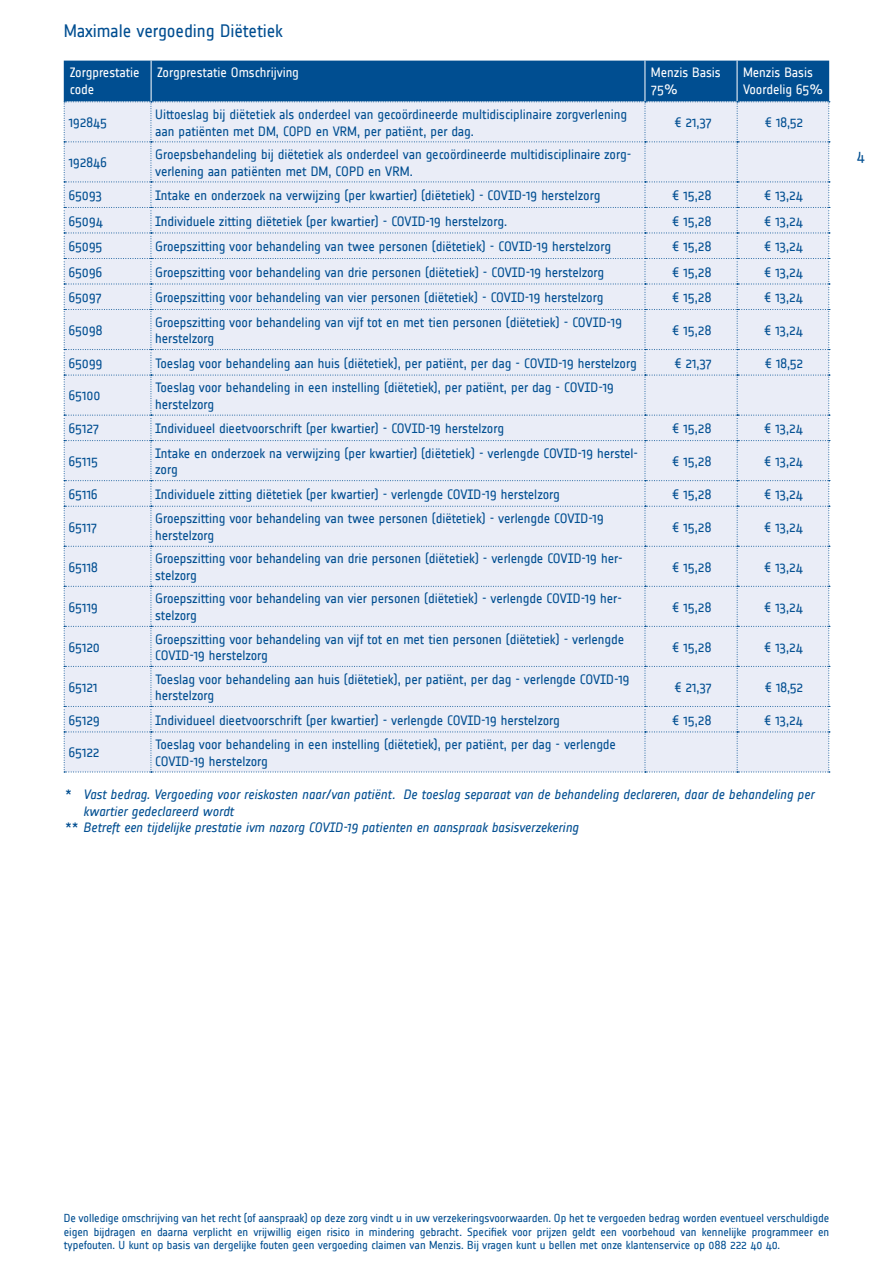
<style>
.page{position:relative;width:893px;height:1263px;background:#fff}
.page>*{position:absolute;margin:0;border:0;box-sizing:border-box;transform-origin:0 0}
.subkop{font:18px "Notes";letter-spacing:-.005em;color:#004e91}
.t1{font:15px "Notes";color:#004e91}
.t2{font:13.5px/16.5px "Notes";letter-spacing:-.005em;color:#004e91}
.Tekst{font:italic 13.5px/16.5px "Notes";letter-spacing:-.005em;color:#004e91}
.t3{font:13.5px/16.5px "Notes";letter-spacing:-.005em;color:#fff}
.t4{font:11.55px/13.8px "Notes";letter-spacing:-.005em;color:#004e91;text-align:justify}
</style>
<div class="page">
<svg style="left:64px;top:61px;width:766px;height:712px;background:#dae2f0"></svg>
<p class="subkop" style="left:64px;top:22px;width:221px">Maximale vergoeding Diëtetiek</p>
<p class="t3" style="left:70px;top:65px;width:71px">Zorgprestatie code</p>
<p class="t3" style="left:157px;top:65px;width:143px">Zorgprestatie Omschrijving</p>
<p class="t3" style="left:651px;top:65px;width:71px">Menzis Basis<br>75%</p>
<p class="t3" style="left:743px;top:65px;width:82px">Menzis Basis<br>Voordelig 65%</p>
<p class="t2" style="left:68px;top:114px;width:40px">192845</p>
<p class="t2" style="left:155px;top:106px;width:473px">Uittoeslag bij diëtetiek als onderdeel van gecoördineerde multidisciplinaire zorgverlening aan patiënten met DM, COPD en VRM, per patiënt, per dag.</p>
<p class="t2" style="left:674px;top:114px;width:39px">€ 21,37</p>
<p class="t2" style="left:765px;top:114px;width:40px">€ 18,52</p>
<p class="t2" style="left:68px;top:154px;width:40px">192846</p>
<p class="t2" style="left:155px;top:146px;width:478px">Groepsbehandeling bij diëtetiek als onderdeel van gecoördineerde multidisciplinaire zorg&shy;verlening aan patiënten met DM, COPD en VRM.</p>
<p class="t2" style="left:68px;top:187px;width:35px">65093</p>
<p class="t2" style="left:155px;top:187px;width:447px">Intake en onderzoek na verwijzing (per kwartier) (diëtetiek) - COVID-19 herstelzorg</p>
<p class="t2" style="left:672px;top:187px;width:41px">€ 15,28</p>
<p class="t2" style="left:764px;top:187px;width:41px">€ 13,24</p>
<p class="t2" style="left:68px;top:213px;width:36px">65094</p>
<p class="t2" style="left:155px;top:213px;width:353px">Individuele zitting diëtetiek (per kwartier) - COVID-19 herstelzorg.</p>
<p class="t2" style="left:672px;top:213px;width:41px">€ 15,28</p>
<p class="t2" style="left:764px;top:213px;width:41px">€ 13,24</p>
<p class="t2" style="left:68px;top:238px;width:36px">65095</p>
<p class="t2" style="left:155px;top:238px;width:457px">Groepszitting voor behandeling van twee personen (diëtetiek) - COVID-19 herstelzorg</p>
<p class="t2" style="left:672px;top:238px;width:41px">€ 15,28</p>
<p class="t2" style="left:764px;top:238px;width:41px">€ 13,24</p>
<p class="t2" style="left:68px;top:264px;width:36px">65096</p>
<p class="t2" style="left:155px;top:264px;width:451px">Groepszitting voor behandeling van drie personen (diëtetiek) - COVID-19 herstelzorg</p>
<p class="t2" style="left:672px;top:264px;width:41px">€ 15,28</p>
<p class="t2" style="left:764px;top:264px;width:41px">€ 13,24</p>
<p class="t2" style="left:68px;top:289px;width:35px">65097</p>
<p class="t2" style="left:155px;top:289px;width:450px">Groepszitting voor behandeling van vier personen (diëtetiek) - COVID-19 herstelzorg</p>
<p class="t2" style="left:672px;top:289px;width:41px">€ 15,28</p>
<p class="t2" style="left:764px;top:289px;width:41px">€ 13,24</p>
<p class="t2" style="left:68px;top:322px;width:36px">65098</p>
<p class="t2" style="left:155px;top:314px;width:468px">Groepszitting voor behandeling van vijf tot en met tien personen (diëtetiek) - COVID-19 herstelzorg</p>
<p class="t2" style="left:672px;top:322px;width:41px">€ 15,28</p>
<p class="t2" style="left:764px;top:322px;width:41px">€ 13,24</p>
<p class="t2" style="left:68px;top:355px;width:36px">65099</p>
<p class="t2" style="left:155px;top:355px;width:483px">Toeslag voor behandeling aan huis (diëtetiek), per patiënt, per dag - COVID-19 herstelzorg</p>
<p class="t2" style="left:674px;top:355px;width:39px">€ 21,37</p>
<p class="t2" style="left:765px;top:355px;width:40px">€ 18,52</p>
<p class="t2" style="left:68px;top:388px;width:33px">65100</p>
<p class="t2" style="left:155px;top:379px;width:460px">Toeslag voor behandeling in een instelling (diëtetiek), per patiënt, per dag - COVID-19 herstelzorg</p>
<p class="t2" style="left:68px;top:420px;width:32px">65127</p>
<p class="t2" style="left:155px;top:420px;width:350px">Individueel dieetvoorschrift (per kwartier) - COVID-19 herstelzorg</p>
<p class="t2" style="left:672px;top:420px;width:41px">€ 15,28</p>
<p class="t2" style="left:764px;top:420px;width:41px">€ 13,24</p>
<p class="t2" style="left:68px;top:453px;width:31px">65115</p>
<p class="t2" style="left:155px;top:445px;width:484px">Intake en onderzoek na verwijzing (per kwartier) (diëtetiek) - verlengde COVID-19 herstel&shy;zorg</p>
<p class="t2" style="left:672px;top:453px;width:41px">€ 15,28</p>
<p class="t2" style="left:764px;top:453px;width:41px">€ 13,24</p>
<p class="t2" style="left:68px;top:486px;width:31px">65116</p>
<p class="t2" style="left:155px;top:486px;width:406px">Individuele zitting diëtetiek (per kwartier) - verlengde COVID-19 herstelzorg</p>
<p class="t2" style="left:672px;top:486px;width:41px">€ 15,28</p>
<p class="t2" style="left:764px;top:486px;width:41px">€ 13,24</p>
<p class="t2" style="left:68px;top:519px;width:30px">65117</p>
<p class="t2" style="left:155px;top:510px;width:450px">Groepszitting voor behandeling van twee personen (diëtetiek) - verlengde COVID-19 herstelzorg</p>
<p class="t2" style="left:672px;top:519px;width:41px">€ 15,28</p>
<p class="t2" style="left:764px;top:519px;width:41px">€ 13,24</p>
<p class="t2" style="left:68px;top:559px;width:31px">65118</p>
<p class="t2" style="left:155px;top:551px;width:469px">Groepszitting voor behandeling van drie personen (diëtetiek) - verlengde COVID-19 her&shy;stelzorg</p>
<p class="t2" style="left:672px;top:559px;width:41px">€ 15,28</p>
<p class="t2" style="left:764px;top:559px;width:41px">€ 13,24</p>
<p class="t2" style="left:68px;top:599px;width:31px">65119</p>
<p class="t2" style="left:155px;top:591px;width:468px">Groepszitting voor behandeling van vier personen (diëtetiek) - verlengde COVID-19 her&shy;stelzorg</p>
<p class="t2" style="left:672px;top:599px;width:41px">€ 15,28</p>
<p class="t2" style="left:764px;top:599px;width:41px">€ 13,24</p>
<p class="t2" style="left:68px;top:639px;width:33px">65120</p>
<p class="t2" style="left:155px;top:631px;width:470px">Groepszitting voor behandeling van vijf tot en met tien personen (diëtetiek) - verlengde<br>COVID-19 herstelzorg</p>
<p class="t2" style="left:672px;top:639px;width:41px">€ 15,28</p>
<p class="t2" style="left:764px;top:639px;width:41px">€ 13,24</p>
<p class="t2" style="left:68px;top:679px;width:31px">65121</p>
<p class="t2" style="left:155px;top:671px;width:476px">Toeslag voor behandeling aan huis (diëtetiek), per patiënt, per dag - verlengde COVID-19 herstelzorg</p>
<p class="t2" style="left:674px;top:679px;width:39px">€ 21,37</p>
<p class="t2" style="left:765px;top:679px;width:40px">€ 18,52</p>
<p class="t2" style="left:68px;top:712px;width:33px">65129</p>
<p class="t2" style="left:155px;top:712px;width:406px">Individueel dieetvoorschrift (per kwartier) - verlengde COVID-19 herstelzorg</p>
<p class="t2" style="left:672px;top:712px;width:41px">€ 15,28</p>
<p class="t2" style="left:764px;top:712px;width:41px">€ 13,24</p>
<p class="t2" style="left:68px;top:744px;width:33px">65122</p>
<p class="t2" style="left:155px;top:736px;width:462px">Toeslag voor behandeling in een instelling (diëtetiek), per patiënt, per dag - verlengde<br>COVID-19 herstelzorg</p>
<p class="Tekst" style="left:83px;top:786px;width:732px;text-indent:-20px">* Vast bedrag. Vergoeding voor reiskosten naar/van patiënt. De toeslag separaat van de behandeling declareren, daar de behandeling per kwartier gedeclareerd wordt</p>
<p class="Tekst" style="left:64px;top:819px;width:516px">** Betreft een tijdelijke prestatie ivm nazorg COVID-19 patienten en aanspraak basisverzekering</p>
<p class="t1" style="left:857px;top:148px;width:10px">4</p>
<p class="t4" style="left:64px;top:1211px;width:767px">De volledige omschrijving van het recht (of aanspraak) op deze zorg vindt u in uw verzekeringsvoorwaarden. Op het te vergoeden bedrag worden eventueel verschuldigde eigen bijdragen en daarna verplicht en vrijwillig eigen risico in mindering gebracht. Specifiek voor prijzen geldt een voorbehoud van kennelijke programmeer en typefouten. U kunt op basis van dergelijke fouten geen vergoeding claimen van Menzis. Bij vragen kunt u bellen met onze klantenservice op 088 222 40 40.</p>
</div>
